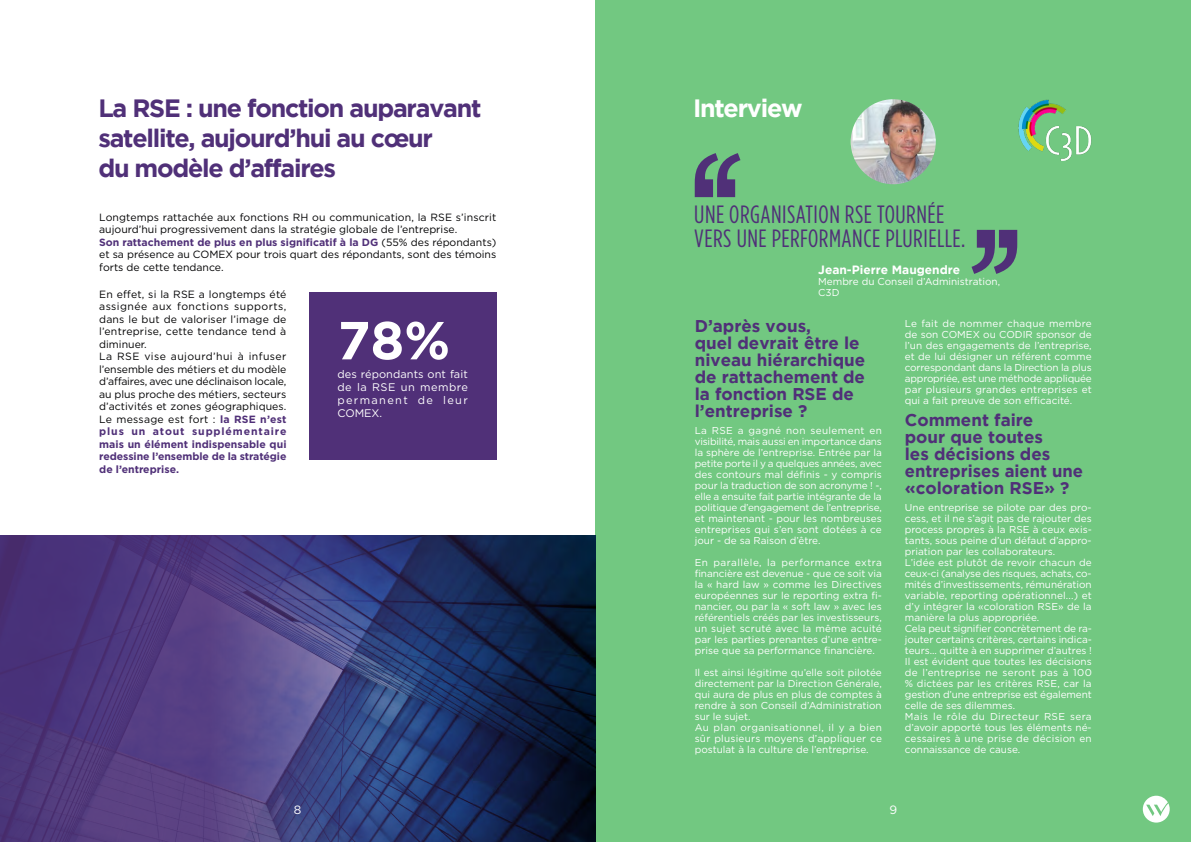
<style>
.page{position:relative;width:1191px;height:842px;background:#fff}
.page>*{position:absolute;margin:0;border:0;box-sizing:border-box;transform-origin:0 0}
.t1{font:700 53.4px "Gotham";color:#fff}
.t2{font:700 25px/30px "Gotham";letter-spacing:-.05em;color:#503078}
.t3{font:25px/24px "Gotham Condensed";letter-spacing:.02em;color:#503078}
.t4{font:700 25px "Gotham";letter-spacing:-.05em;color:#fff}
.t5{font:700 17px/17px "Gotham";color:#503078}
.t6{font:700 12px "Gotham";color:#fff}
.t7{font:12px "Gotham";color:#fff}
.t8{font:11px/13px "Gotham";letter-spacing:.04em;color:#fff;text-align:justify}
.t9{font:10.5px/12.5px "Gotham";color:#020203}
.t10{font:10px/11px "Gotham";color:#fff;text-align:justify}
.s1{font-weight:700;color:#503078}
</style>
<div class="page">
<div style="left:595px;top:0;width:596px;height:842px;background:#72c881"></div>
<img style="left:850px;top:99px;width:85px;height:85px;border-radius:43px">
<div style="left:309px;top:292px;width:187px;height:167px;background:#503078"></div>
<svg style="left:694px;top:153px;width:46px;height:44px"></svg>
<svg style="left:971px;top:230px;width:46px;height:44px"></svg>
<img style="left:1018px;top:99px;width:73px;height:62px">
<svg style="left:0;top:536px;width:595px;height:306px;background:#393771"></svg>
<svg style="left:1142px;top:796px;width:27px;height:26px"></svg>
<h2 class="t2" style="left:98px;top:93px;width:384px">La RSE : une fonction auparavant satellite, aujourd’hui au cœur<br>du modèle d’affaires</h2>
<h2 class="t4" style="left:693px;top:94px;width:111px">Interview</h2>
<p class="t9" style="left:99px;top:211px;width:398px">Longtemps rattachée aux fonctions RH ou communication, la RSE s’inscrit aujourd’hui progressivement dans la stratégie globale de l’entreprise.<br><span class="s1">Son rattachement de plus en plus significatif à la DG</span> (55% des répondants) et sa présence au COMEX pour trois quart des répondants, sont des témoins forts de cette tendance.</p>
<p class="t9" style="left:99px;top:287px;width:189px">En effet, si la RSE a longtemps été assignée aux fonctions supports, dans le but de valoriser l’image de l’entreprise, cette tendance tend à diminuer.<br>La RSE vise aujourd’hui à infuser l’ensemble des métiers et du modèle d’affaires, avec une déclinaison locale, au plus proche des métiers, secteurs d’activités et zones géographiques.<br>Le message est fort : <span class="s1">la RSE n’est plus un atout supplémentaire mais un élément indispensable qui redessine l’ensemble de la stratégie de l’entreprise.</span></p>
<h1 class="t1" style="left:337px;top:310px;width:114px">78%</h1>
<p class="t8" style="left:337px;top:367px;width:132px">des répondants ont fait de la RSE un membre permanent de leur COMEX.</p>
<h2 class="t3" style="left:694px;top:202px;width:272px">UNE ORGANISATION RSE TOURNÉE<br>VERS UNE PERFORMANCE PLURIELLE.</h2>
<p class="t6" style="left:818px;top:263px;width:143px">Jean-Pierre Maugendre</p>
<p class="t10" style="left:818px;top:276px;width:183px">Membre du Conseil d’Administration,<br>C3D</p>
<h3 class="t5" style="left:694px;top:317px;width:172px">D’après vous,<br>quel devrait être le niveau hiérarchique de rattachement de la fonction RSE de l’entreprise ?</h3>
<p class="t10" style="left:694px;top:425px;width:189px">La RSE a gagné non seulement en visibilité, mais aussi en importance dans la sphère de l’entreprise. Entrée par la petite porte il y a quelques années, avec des contours mal définis - y compris pour la traduction de son acronyme ! -, elle a ensuite fait partie intégrante de la politique d’engagement de l’entreprise, et maintenant - pour les nombreuses entreprises qui s’en sont dotées à ce jour - de sa Raison d’être.</p>
<p class="t10" style="left:694px;top:557px;width:189px">En parallèle, la performance extra financière est devenue - que ce soit via la « hard law » comme les Directives européennes sur le reporting extra fi&shy;nancier, ou par la « soft law » avec les référentiels créés par les investisseurs, un sujet scruté avec la même acuité par les parties prenantes d’une entre&shy;prise que sa performance financière.</p>
<p class="t10" style="left:694px;top:667px;width:189px;text-align:left">Il est ainsi légitime qu’elle soit pilotée directement par la Direction Générale, qui aura de plus en plus de comptes à rendre à son Conseil d’Administration sur le sujet.<br>Au plan organisationnel, il y a bien sûr plusieurs moyens d’appliquer ce postulat à la culture de l’entreprise.</p>
<p class="t10" style="left:905px;top:317px;width:188px">Le fait de nommer chaque membre de son COMEX ou CODIR sponsor de l’un des engagements de l’entreprise, et de lui désigner un référent comme correspondant dans la Direction la plus appropriée, est une méthode appliquée par plusieurs grandes entreprises et qui a fait preuve de son efficacité.</p>
<h3 class="t5" style="left:904px;top:411px;width:180px">Comment faire<br>pour que toutes<br>les décisions des entreprises aient une «coloration RSE» ?</h3>
<p class="t10" style="left:905px;top:502px;width:188px;text-align:left">Une entreprise se pilote par des pro&shy;cess, et il ne s’agit pas de rajouter des process propres à la RSE à ceux exis&shy;tants, sous peine d’un défaut d’appro&shy;priation par les collaborateurs.<br>L’idée est plutôt de revoir chacun de ceux-ci (analyse des risques, achats, co&shy;mités d’investissements, rémunération variable, reporting opérationnel...) et d’y intégrer la «coloration RSE» de la manière la plus appropriée.<br>Cela peut signifier concrètement de ra&shy;jouter certains critères, certains indica&shy;teurs... quitte à en supprimer d’autres !<br>Il est évident que toutes les décisions de l’entreprise ne seront pas à 100 % dictées par les critères RSE, car la gestion d’une entreprise est également celle de ses dilemmes.<br>Mais le rôle du Directeur RSE sera d’avoir apporté tous les éléments né&shy;cessaires à une prise de décision en connaissance de cause.</p>
<p class="t7" style="left:294px;top:802px;width:9px">8</p>
<p class="t7" style="left:889px;top:802px;width:9px">9</p>
</div>
